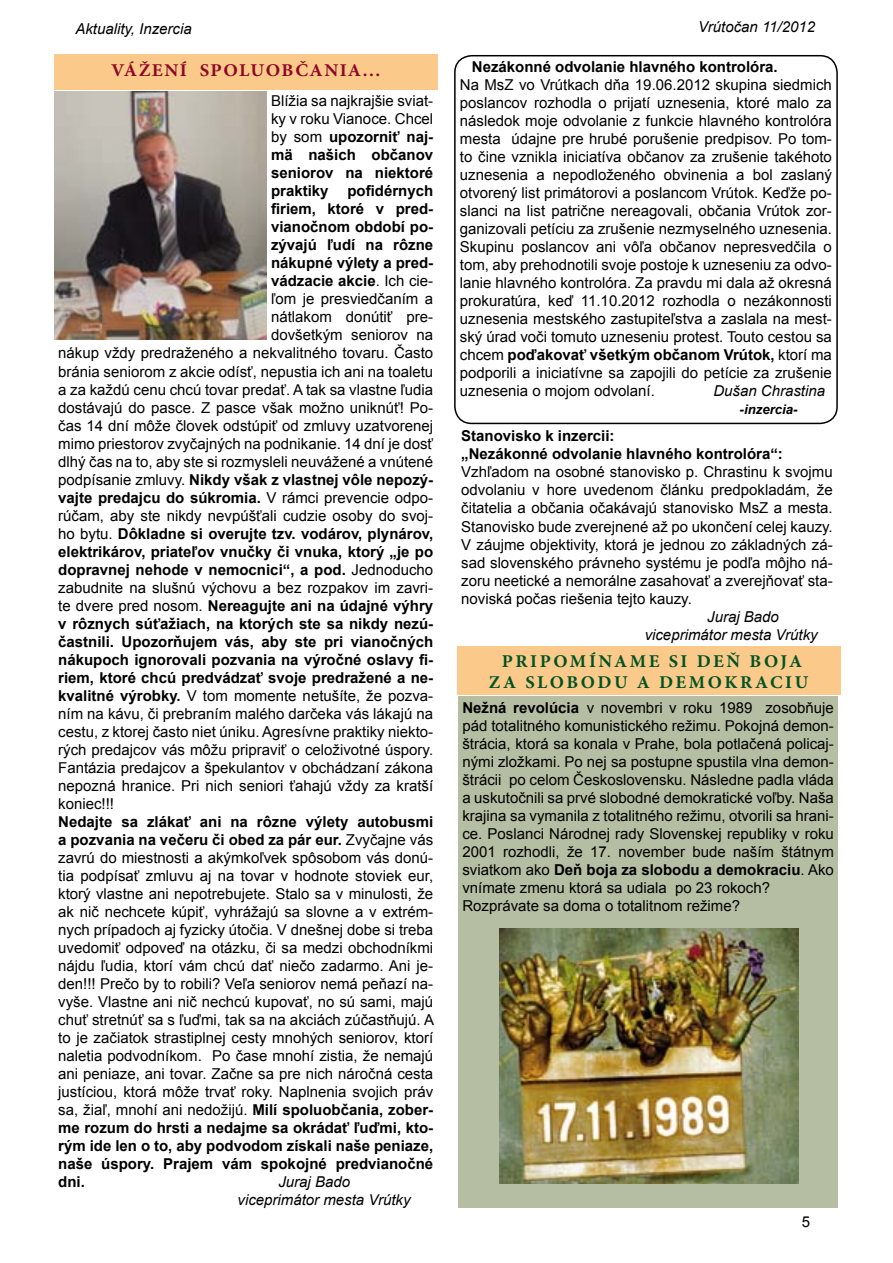
<style>
.page{position:relative;width:893px;height:1263px;background:#fff}
.page>*{position:absolute;margin:0;border:0;box-sizing:border-box;transform-origin:0 0}
.t1{font:700 18px/21px "Minion Pro";letter-spacing:.14em;color:#005324;text-align:center}
.t2{font:700 18px "Minion Pro";letter-spacing:.08em;color:#8c0827;scale:1.05 1}
.t3{font:15px/18px "Arial";color:#000;text-align:justify}
.t4{font:700 15px/18px "Arial";color:#000;text-align:justify}
.t5{font:italic 15px/18px "Arial";color:#000}
.t6{font:italic 700 13.2px "Arial";color:#000}
.s1{font-weight:400}
.s2{font-weight:700}
</style>
<div class="page">
<div style="left:54px;top:54px;width:383px;height:35px;background:#fbc989"></div>
<div style="left:454px;top:55px;width:384px;height:369px;border:2px solid #000;border-radius:17px"></div>
<div style="left:457px;top:646px;width:383px;height:48px;background:#fbc989"></div>
<div style="left:458px;top:696px;width:380px;height:512px;background:#b5bea2"></div>
<img style="left:54px;top:91px;width:213px;height:248px">
<img style="left:500px;top:929px;width:299px;height:255px">
<p class="t5" style="left:75px;top:20px;width:118px">Aktuality, Inzercia</p>
<p class="t2" style="left:111px;top:57px;width:258px">VÁŽENÍ SPOLUOBČANIA...</p>
<p class="t4" style="left:271px;top:93px;width:164px"><span class="s1">Blížia sa najkrajšie sviat&shy;ky v roku Vianoce. Chcel by som</span> upozorniť naj&shy;mä našich občanov seniorov na niektoré praktiky</p>
<p class="t4" style="left:347px;top:183px;width:87px">pofidérnych</p>
<p class="t4" style="left:271px;top:201px;width:164px">firiem, ktoré v pred-</p>
<p class="t4" style="left:271px;top:219px;width:164px">vianočnom období po-</p>
<p class="t4" style="left:271px;top:237px;width:164px">zývajú ľudí na rôzne</p>
<p class="t4" style="left:271px;top:255px;width:164px">nákupné výlety a pred-</p>
<p class="t4" style="left:271px;top:273px;width:164px">vádzacie akcie<span class="s1">. Ich cie-</span></p>
<p class="t3" style="left:271px;top:290px;width:164px">ľom je presviedčaním a</p>
<p class="t3" style="left:271px;top:308px;width:164px">nátlakom donútiť pre-</p>
<p class="t3" style="left:271px;top:326px;width:164px">dovšetkým seniorov na</p>
<p class="t3" style="left:58px;top:344px;width:376px">nákup vždy predraženého a nekvalitného tovaru. Často</p>
<p class="t3" style="left:58px;top:362px;width:376px">bránia seniorom z akcie odísť, nepustia ich ani na toaletu</p>
<p class="t3" style="left:58px;top:380px;width:376px">a za každú cenu chcú tovar predať. A tak sa vlastne ľudia</p>
<p class="t3" style="left:58px;top:398px;width:376px">dostávajú do pasce. Z pasce však možno uniknúť! Po-</p>
<p class="t3" style="left:58px;top:416px;width:376px">čas 14 dní môže človek odstúpiť od zmluvy uzatvorenej</p>
<p class="t3" style="left:58px;top:434px;width:376px">mimo priestorov zvyčajných na podnikanie. 14 dní je dosť</p>
<p class="t3" style="left:58px;top:452px;width:376px">dlhý čas na to, aby ste si rozmysleli neuvážené a vnútené</p>
<p class="t4" style="left:58px;top:471px;width:376px"><span class="s1">podpísanie zmluvy.</span> Nikdy však z vlastnej vôle nepozý-</p>
<p class="t4" style="left:58px;top:489px;width:376px">vajte predajcu do súkromia. <span class="s1">V rámci prevencie odpo-</span></p>
<p class="t3" style="left:58px;top:506px;width:376px">rúčam, aby ste nikdy nevpúšťali cudzie osoby do svoj-</p>
<p class="t4" style="left:58px;top:525px;width:376px"><span class="s1">ho bytu.</span> Dôkladne si overujte tzv. vodárov, plynárov,</p>
<p class="t4" style="left:58px;top:543px;width:376px">elektrikárov, priateľov vnučky či vnuka, ktorý „je po</p>
<p class="t4" style="left:58px;top:561px;width:376px">dopravnej nehode v nemocnici“, a pod. <span class="s1">Jednoducho</span></p>
<p class="t3" style="left:58px;top:578px;width:376px">zabudnite na slušnú výchovu a bez rozpakov im zavri-</p>
<p class="t4" style="left:58px;top:597px;width:376px"><span class="s1">te dvere pred nosom.</span> Nereagujte ani na údajné výhry</p>
<p class="t4" style="left:58px;top:615px;width:376px">v rôznych súťažiach, na ktorých ste sa nikdy nezú-</p>
<p class="t4" style="left:58px;top:633px;width:376px">častnili. Upozorňujem vás, aby ste pri vianočných</p>
<p class="t4" style="left:58px;top:651px;width:376px">nákupoch ignorovali pozvania na výročné oslavy fi-</p>
<p class="t4" style="left:58px;top:669px;width:376px">riem, ktoré chcú predvádzať svoje predražené a ne-</p>
<p class="t3" style="left:58px;top:686px;width:376px"><span class="s2">kvalitné výrobky.</span> V tom momente netušíte, že pozva-</p>
<p class="t3" style="left:58px;top:704px;width:376px">ním na kávu, či prebraním malého darčeka vás lákajú na</p>
<p class="t3" style="left:58px;top:722px;width:376px">cestu, z ktorej často niet úniku. Agresívne praktiky niekto-</p>
<p class="t3" style="left:58px;top:740px;width:376px">rých predajcov vás môžu pripraviť o celoživotné úspory.</p>
<p class="t3" style="left:58px;top:758px;width:376px">Fantázia predajcov a špekulantov v obchádzaní zákona</p>
<p class="t3" style="left:58px;top:776px;width:376px">nepozná hranice. Pri nich seniori ťahajú vždy za kratší</p>
<p class="t3" style="left:58px;top:794px;width:57px">koniec!!!</p>
<p class="t3" style="left:58px;top:812px;width:377px"><span class="s2">Nedajte sa zlákať ani na rôzne výlety autobusmi a pozvania na večeru či obed za pár eur.</span> Zvyčajne vás zavrú do miestnosti a akýmkoľvek spôsobom vás donú&shy;tia podpísať zmluvu aj na tovar v hodnote stoviek eur, ktorý vlastne ani nepotrebujete. Stalo sa v minulosti, že ak nič nechcete kúpiť, vyhrážajú sa slovne a v extrém&shy;nych prípadoch aj fyzicky útočia. V dnešnej dobe si treba uvedomiť odpoveď na otázku, či sa medzi obchodníkmi nájdu ľudia, ktorí vám chcú dať niečo zadarmo. Ani je&shy;den!!! Prečo by to robili? Veľa seniorov nemá peňazí na&shy;vyše. Vlastne ani nič nechcú kupovať, no sú sami, majú chuť stretnúť sa s ľuďmi, tak sa na akciách zúčastňujú. A to je začiatok strastiplnej cesty mnohých seniorov, ktorí naletia podvodníkom. Po čase mnohí zistia, že nemajú ani peniaze, ani tovar. Začne sa pre nich náročná cesta justíciou, ktorá môže trvať roky. Naplnenia svojich práv sa, žiaľ, mnohí ani nedožijú. <span class="s2">Milí spoluobčania, zober&shy;me rozum do hrsti a nedajme sa okrádať ľuďmi, kto&shy;rým ide len o to, aby podvodom získali naše peniaze, naše úspory. Prajem vám spokojné predvianočné dni.</span></p>
<p class="t5" style="left:238px;top:1172px;width:174px;text-indent:41px">Juraj Bado viceprimátor mesta Vrútky</p>
<p class="t5" style="left:698px;top:18px;width:119px">Vrútočan 11/2012</p>
<p class="t4" style="left:472px;top:58px;width:307px">Nezákonné odvolanie hlavného kontrolóra.</p>
<p class="t3" style="left:460px;top:76px;width:374px">Na MsZ vo Vrútkach dňa 19.06.2012 skupina siedmich poslancov rozhodla o prijatí uznesenia, ktoré malo za následok moje odvolanie z funkcie hlavného kontrolóra mesta údajne pre hrubé porušenie predpisov. Po tom&shy;to čine vznikla iniciatíva občanov za zrušenie takéhoto uznesenia a nepodloženého obvinenia a bol zaslaný otvorený list primátorovi a poslancom Vrútok. Keďže po&shy;slanci na list patrične nereagovali, občania Vrútok zor&shy;ganizovali petíciu za zrušenie nezmyselného uznesenia.<br>Skupinu poslancov ani vôľa občanov nepresvedčila o tom, aby prehodnotili svoje postoje k uzneseniu za odvo&shy;lanie hlavného kontrolóra. Za pravdu mi dala až okresná prokuratúra, keď 11.10.2012 rozhodla o nezákonnosti uznesenia mestského zastupiteľstva a zaslala na mest&shy;ský úrad voči tomuto uzneseniu protest. Touto cestou sa chcem <span class="s2">poďakovať všetkým občanom Vrútok,</span> ktorí ma podporili a iniciatívne sa zapojili do petície za zrušenie uznesenia o mojom odvolaní.</p>
<p class="t5" style="left:713px;top:382px;width:113px">Dušan Chrastina</p>
<p class="t6" style="left:740px;top:400px;width:59px">-inzercia-</p>
<p class="t4" style="left:461px;top:428px;width:323px">Stanovisko k inzercii:<br>„Nezákonné odvolanie hlavného kontrolóra“:</p>
<p class="t3" style="left:461px;top:463px;width:373px">Vzhľadom na osobné stanovisko p. Chrastinu k svojmu odvolaniu v hore uvedenom článku predpokladám, že čitatelia a občania očakávajú stanovisko MsZ a mesta.<br>Stanovisko bude zverejnené až po ukončení celej kauzy.<br>V záujme objektivity, ktorá je jednou zo základných zá&shy;sad slovenského právneho systému je podľa môjho ná&shy;zoru neetické a nemorálne zasahovať a zverejňovať sta&shy;noviská počas riešenia tejto kauzy.</p>
<p class="t5" style="left:645px;top:607px;width:174px;text-indent:63px">Juraj Bado viceprimátor mesta Vrútky</p>
<p class="t1" style="left:489px;top:651px;width:321px">PRIPOMÍNAME SI DEŇ BOJA<br>ZA SLOBODU A DEMOKRACIU</p>
<p class="t3" style="left:462px;top:699px;width:373px;text-align:left"><span class="s2">Nežná revolúcia</span> v novembri v roku 1989 zosobňuje pád totalitného komunistického režimu. Pokojná demon&shy;štrácia, ktorá sa konala v Prahe, bola potlačená policaj&shy;nými zložkami. Po nej sa postupne spustila vlna demon&shy;štrácii po celom Československu. Následne padla vláda a uskutočnili sa prvé slobodné demokratické voľby. Naša krajina sa vymanila z totalitného režimu, otvorili sa hrani&shy;ce. Poslanci Národnej rady Slovenskej republiky v roku 2001 rozhodli, že 17. november bude naším štátnym sviatkom ako <span class="s2">Deň boja za slobodu a demokraciu</span>. Ako vnímate zmenu ktorá sa udiala po 23 rokoch?<br>Rozprávate sa doma o totalitnom režime?</p>
<p class="t3" style="left:802px;top:1212px;width:10px">5</p>
</div>
